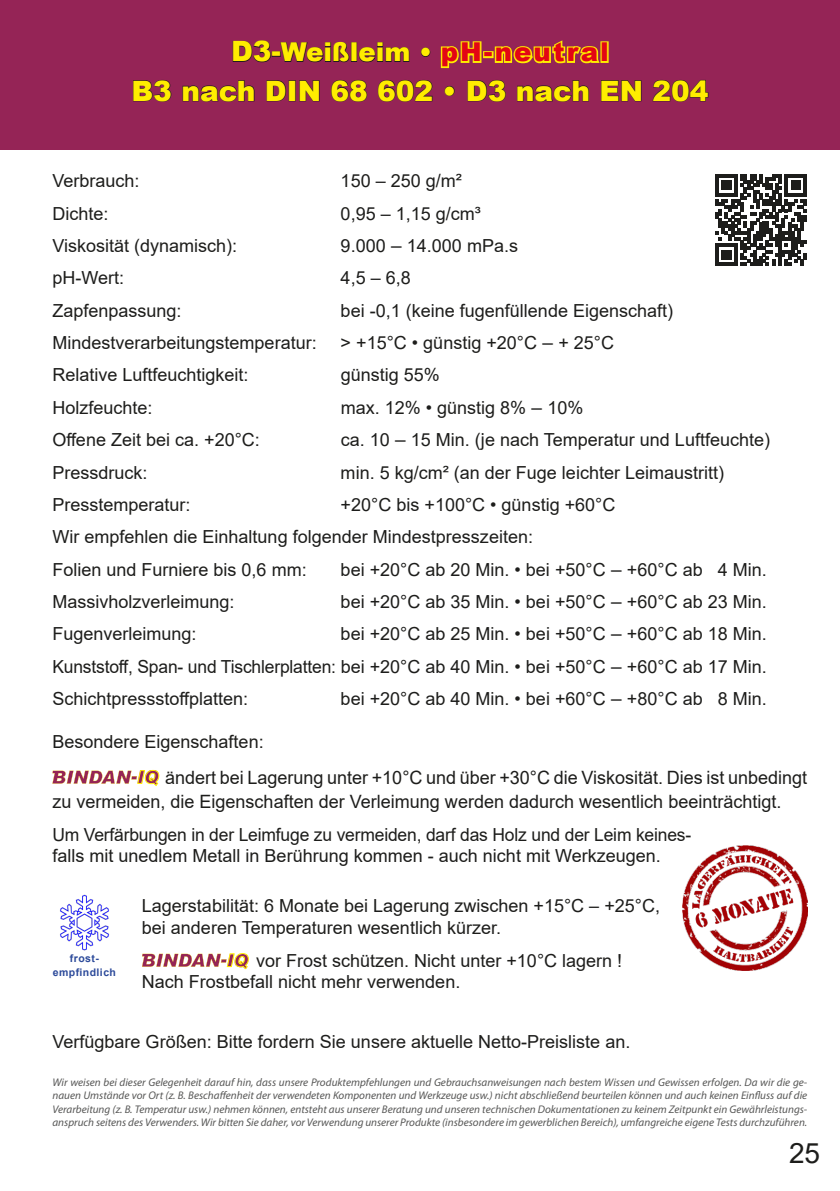
<style>
.page{position:relative;width:840px;height:1191px;background:#fff}
.page>*{position:absolute;margin:0;border:0;box-sizing:border-box;transform-origin:0 0}
.t1{font:900 28px "Arial";color:#ffed00}
.t2{font:28px "Arial";color:#1d1d1b}
.t3{font:900 26px "Arial";letter-spacing:.04em;color:#e30614}
.t4{font:18.4px/24px "Arial";color:#1d1d1b}
.t5{font:18px/32.4px "Arial";color:#1d1d1b}
.t6{font:italic 11.2px/13.4px "Myriad Pro";color:#575756;text-align:justify}
.t7{font:700 10.4px/14.2px "Arial";letter-spacing:.04em;color:#2c4a9a;text-align:center}
.s1{font-size:28px;color:#ffed00}
.s2{color:#ffed00}
.s3{font-size:19px}
.s4{font-weight:900;font-style:italic;font-size:17.8px;color:#952456}
</style>
<div class="page">
<div style="left:0;top:0;width:839px;height:150px;background:#952456"></div>
<svg style="left:52px;top:770px;width:107px;height:16px"></svg>
<svg style="left:232px;top:40px;width:39px;height:23px"></svg>
<div style="left:271px;top:51px;width:10px;height:6px;border:1px solid #1d1d1b"></div>
<svg style="left:279px;top:42px;width:70px;height:21px"></svg>
<div style="left:351px;top:42px;width:6px;height:20px;border:1px solid #1d1d1b"></div>
<svg style="left:358px;top:42px;width:51px;height:21px"></svg>
<svg style="left:420px;top:47px;width:10px;height:10px"></svg>
<svg style="left:440px;top:41px;width:42px;height:28px"></svg>
<div style="left:483px;top:51px;width:10px;height:7px;border:3px solid #ffed00"></div>
<svg style="left:493px;top:40px;width:107px;height:24px"></svg>
<div style="left:600px;top:41px;width:8px;height:22px;border:3px solid #ffed00"></div>
<svg style="left:133px;top:80px;width:39px;height:22px"></svg>
<svg style="left:182px;top:80px;width:73px;height:22px"></svg>
<svg style="left:266px;top:80px;width:20px;height:22px"></svg>
<div style="left:288px;top:80px;width:7px;height:21px;border:1px solid #1d1d1b"></div>
<svg style="left:299px;top:80px;width:21px;height:22px"></svg>
<svg style="left:331px;top:80px;width:36px;height:22px"></svg>
<svg style="left:377px;top:80px;width:56px;height:22px"></svg>
<svg style="left:444px;top:86px;width:11px;height:10px"></svg>
<svg style="left:467px;top:80px;width:39px;height:22px"></svg>
<svg style="left:517px;top:80px;width:72px;height:22px"></svg>
<svg style="left:601px;top:80px;width:40px;height:22px"></svg>
<svg style="left:652px;top:79px;width:56px;height:23px"></svg>
<img style="left:60px;top:894px;width:49px;height:57px">
<svg style="left:142px;top:953px;width:106px;height:16px"></svg>
<img style="left:682px;top:845px;width:124px;height:125px">
<svg style="left:715px;top:174px;width:91px;height:92px"></svg>
<h2 class="t3" style="left:231px;top:33px;width:379px"><span class="s1">D3-</span><span class="s2">Weißleim •</span> pH-neutral</h2>
<h1 class="t1" style="left:131px;top:70px;width:578px">B3 nach DIN 68 602 • D3 nach EN 204</h1>
<p class="t5" style="left:52px;top:165px;width:89px">Verbrauch:</p>
<p class="t5" style="left:340px;top:165px;width:123px">150 – 250 g/m²</p>
<p class="t5" style="left:52px;top:197px;width:58px">Dichte:</p>
<p class="t5" style="left:340px;top:197px;width:142px">0,95 – 1,15 g/cm³</p>
<p class="t5" style="left:52px;top:229px;width:186px">Viskosität (dynamisch):</p>
<p class="t5" style="left:340px;top:229px;width:179px">9.000 <span class="s3">–</span> 14.000 mPa.s</p>
<p class="t5" style="left:52px;top:262px;width:73px">pH-Wert:</p>
<p class="t5" style="left:340px;top:262px;width:72px">4,5 – 6,8</p>
<p class="t5" style="left:52px;top:294px;width:131px">Zapfenpassung:</p>
<p class="t5" style="left:340px;top:294px;width:334px">bei -0,1 (keine fugenfüllende Eigenschaft)</p>
<p class="t5" style="left:52px;top:326px;width:266px">Mindestverarbeitungstemperatur:</p>
<p class="t5" style="left:340px;top:326px;width:275px">&gt; +15°C • günstig +20°C <span class="s3">–</span> + 25°C</p>
<p class="t5" style="left:52px;top:359px;width:198px">Relative Luftfeuchtigkeit:</p>
<p class="t5" style="left:340px;top:359px;width:101px">günstig 55%</p>
<p class="t5" style="left:52px;top:391px;width:102px">Holzfeuchte:</p>
<p class="t5" style="left:340px;top:391px;width:244px">max. 12% • günstig 8% <span class="s3">–</span> 10%</p>
<p class="t5" style="left:52px;top:423px;width:209px">Offene Zeit bei ca. +20°C:</p>
<p class="t5" style="left:340px;top:423px;width:431px">ca. 10 <span class="s3">–</span> 15 Min. (je nach Temperatur und Luftfeuchte)</p>
<p class="t5" style="left:52px;top:456px;width:97px">Pressdruck:</p>
<p class="t5" style="left:340px;top:456px;width:385px">min. 5 kg/cm² (an der Fuge leichter Leimaustritt)</p>
<p class="t5" style="left:52px;top:488px;width:140px">Presstemperatur:</p>
<p class="t5" style="left:52px;top:488px;width:564px;text-indent:288px">+20°C bis +100°C • günstig +60°C<br>Wir empfehlen die Einhaltung folgender Mindestpresszeiten:<br>Folien und Furniere bis 0,6 mm:</p>
<p class="t5" style="left:340px;top:553px;width:427px">bei +20°C ab 20 Min. • bei +50°C <span class="s3">–</span> +60°C ab 4 Min.</p>
<p class="t5" style="left:52px;top:585px;width:184px">Massivholzverleimung:</p>
<p class="t5" style="left:340px;top:585px;width:427px">bei +20°C ab 35 Min. • bei +50°C <span class="s3">–</span> +60°C ab 23 Min.</p>
<p class="t5" style="left:52px;top:617px;width:146px">Fugenverleimung:</p>
<p class="t5" style="left:52px;top:617px;width:715px;text-align:justify;text-indent:288px">bei +20°C ab 25 Min. • bei +50°C <span class="s3">–</span> +60°C ab 18 Min.<br>Kunststoff, Span- und Tischlerplatten: bei +20°C ab 40 Min. • bei +50°C <span class="s3">–</span> +60°C ab 17 Min.<br>Schichtpressstoffplatten:</p>
<p class="t5" style="left:340px;top:682px;width:427px">bei +20°C ab 40 Min. • bei +60°C <span class="s3">–</span> +80°C ab 8 Min.</p>
<p class="t5" style="left:52px;top:725px;width:213px">Besondere Eigenschaften:</p>
<p class="t4" style="left:52px;top:765px;width:755px;text-indent:84px"><span class="s4">IQ</span> ändert bei Lagerung unter +10°C und über +30°C die Viskosität. Dies ist unbedingt zu vermeiden, die Eigenschaften der Verleimung werden dadurch wesentlich beeinträchtigt.</p>
<p class="t5" style="left:52px;top:823px;width:640px;line-height:21.6px">Um Verfärbungen in der Leimfuge zu vermeiden, darf das Holz und der Leim keines&shy;falls mit unedlem Metall in Berührung kommen - auch nicht mit Werkzeugen.</p>
<p class="t7" style="left:53px;top:951px;width:65px">frost&shy;empfindlich</p>
<p class="t5" style="left:142px;top:895px;width:519px;line-height:21.6px">Lagerstabilität: 6 Monate bei Lagerung zwischen +15°C – +25°C, bei anderen Temperaturen wesentlich kürzer.</p>
<p class="t5" style="left:142px;top:949px;width:481px;line-height:21.6px;text-indent:84px"><span class="s4">IQ</span> vor Frost schützen. Nicht unter +10°C lagern !<br>Nach Frostbefall nicht mehr verwenden.</p>
<p class="t5" style="left:52px;top:1025px;width:579px">Verfügbare Größen: Bitte fordern Sie unsere aktuelle Netto-Preisliste an.</p>
<p class="t6" style="left:52px;top:1075px;width:756px">Wir weisen bei dieser Gelegenheit darauf hin, dass unsere Produktempfehlungen und Gebrauchsanweisungen nach bestem Wissen und Gewissen erfolgen. Da wir die ge&shy;nauen Umstände vor Ort (z. B. Beschaffenheit der verwendeten Komponenten und Werkzeuge usw.) nicht abschließend beurteilen können und auch keinen Einfluss auf die Verarbeitung (z. B. Temperatur usw.) nehmen können, entsteht aus unserer Beratung und unseren technischen Dokumentationen zu keinem Zeitpunkt ein Gewährleistungs&shy;anspruch seitens des Verwenders. Wir bitten Sie daher, vor Verwendung unserer Produkte (insbesondere im gewerblichen Bereich), umfangreiche eigene Tests durchzuführen.</p>
<h1 class="t2" style="left:788px;top:1133px;width:33px">25</h1>
</div>
